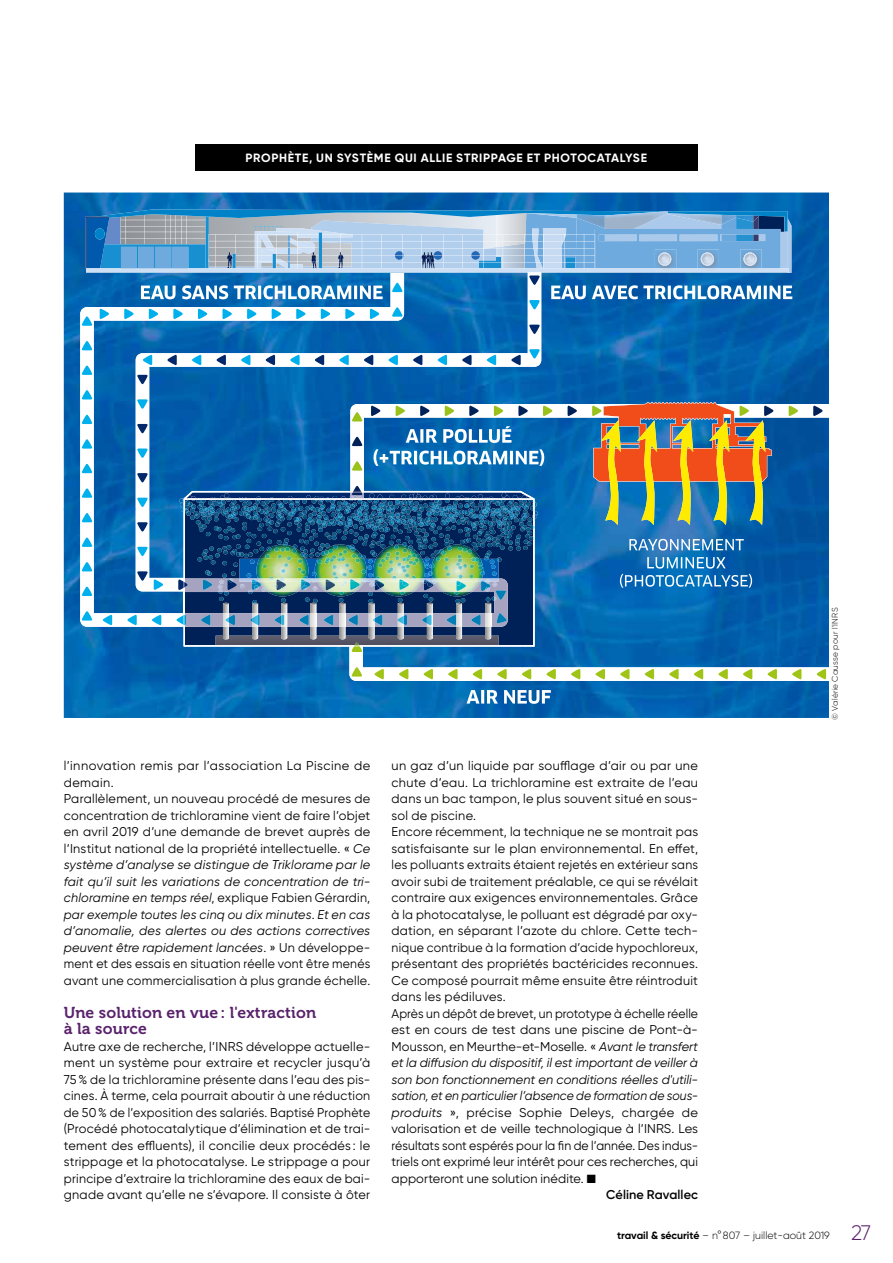
<style>
.page{position:relative;width:893px;height:1263px;background:#fff}
.page>*{position:absolute;margin:0;border:0;box-sizing:border-box;transform-origin:0 0}
.t1{font:15.75px/16.5px "Museo 700";letter-spacing:.01em;color:#5a226d}
.t2{font:12.75px/16.5px "Gilroy";letter-spacing:.02em;color:#000}
.t3{font:italic 12.75px "Gilroy";letter-spacing:.005em;color:#000}
.t4{font:12.75px "Gilroy";letter-spacing:.02em;color:#000;scale:.96 1}
.t5{font:italic 12.75px "Gilroy";letter-spacing:.005em;color:#000;scale:.95 1}
.t6{font:600 12.75px "Gilroy";letter-spacing:.01em;color:#000}
.t7{font:700 12px "Gilroy";letter-spacing:.05em;color:#fff}
.t8{font:300 10.5px "Gilroy";color:#000}
.t9{font:300 8.25px "Gilroy";letter-spacing:.025em;color:#000}
.s1{font-style:italic}
.s2{font-weight:700}
.s3{font-size:21px;color:#5a226d}
</style>
<div class="page">
<img style="left:64px;top:193px;width:727px;height:316px">
<img style="left:64px;top:509px;width:152px;height:209px">
<img style="left:523px;top:681px;width:306px;height:37px">
<img style="left:216px;top:681px;width:307px;height:37px">
<img style="left:551px;top:292px;width:87px;height:7px">
<img style="left:643px;top:285px;width:149px;height:14px">
<img style="left:466px;top:690px;width:85px;height:14px">
<svg style="left:80px;top:273px;width:97px;height:354px"></svg>
<svg style="left:124px;top:309px;width:10px;height:10px"></svg>
<svg style="left:100px;top:309px;width:9px;height:10px"></svg>
<svg style="left:82px;top:316px;width:10px;height:10px"></svg>
<svg style="left:82px;top:341px;width:10px;height:9px"></svg>
<svg style="left:82px;top:366px;width:10px;height:9px"></svg>
<svg style="left:82px;top:390px;width:10px;height:9px"></svg>
<svg style="left:82px;top:415px;width:10px;height:9px"></svg>
<svg style="left:82px;top:439px;width:10px;height:10px"></svg>
<svg style="left:82px;top:464px;width:10px;height:9px"></svg>
<svg style="left:82px;top:488px;width:10px;height:10px"></svg>
<svg style="left:82px;top:513px;width:10px;height:9px"></svg>
<svg style="left:82px;top:538px;width:10px;height:9px"></svg>
<svg style="left:82px;top:562px;width:10px;height:9px"></svg>
<svg style="left:82px;top:587px;width:10px;height:9px"></svg>
<svg style="left:82px;top:611px;width:10px;height:10px"></svg>
<svg style="left:103px;top:615px;width:9px;height:10px"></svg>
<svg style="left:127px;top:615px;width:10px;height:10px"></svg>
<svg style="left:152px;top:615px;width:9px;height:10px"></svg>
<svg style="left:136px;top:292px;width:405px;height:299px"></svg>
<svg style="left:154px;top:579px;width:9px;height:11px"></svg>
<svg style="left:137px;top:547px;width:11px;height:9px"></svg>
<svg style="left:137px;top:498px;width:11px;height:9px"></svg>
<svg style="left:137px;top:448px;width:11px;height:10px"></svg>
<svg style="left:137px;top:399px;width:11px;height:10px"></svg>
<svg style="left:143px;top:355px;width:9px;height:10px"></svg>
<svg style="left:192px;top:355px;width:9px;height:10px"></svg>
<svg style="left:241px;top:355px;width:9px;height:10px"></svg>
<svg style="left:290px;top:355px;width:10px;height:10px"></svg>
<svg style="left:339px;top:355px;width:10px;height:10px"></svg>
<svg style="left:389px;top:355px;width:9px;height:10px"></svg>
<svg style="left:438px;top:355px;width:9px;height:10px"></svg>
<svg style="left:487px;top:355px;width:9px;height:10px"></svg>
<svg style="left:529px;top:349px;width:11px;height:9px"></svg>
<svg style="left:529px;top:300px;width:11px;height:9px"></svg>
<svg style="left:137px;top:571px;width:11px;height:10px"></svg>
<svg style="left:137px;top:522px;width:11px;height:9px"></svg>
<svg style="left:137px;top:473px;width:11px;height:9px"></svg>
<svg style="left:137px;top:424px;width:11px;height:9px"></svg>
<svg style="left:137px;top:375px;width:11px;height:9px"></svg>
<svg style="left:167px;top:355px;width:10px;height:10px"></svg>
<svg style="left:217px;top:355px;width:9px;height:10px"></svg>
<svg style="left:266px;top:355px;width:9px;height:10px"></svg>
<svg style="left:315px;top:355px;width:9px;height:10px"></svg>
<svg style="left:364px;top:355px;width:9px;height:10px"></svg>
<svg style="left:413px;top:355px;width:9px;height:10px"></svg>
<svg style="left:462px;top:355px;width:10px;height:10px"></svg>
<svg style="left:511px;top:355px;width:10px;height:10px"></svg>
<svg style="left:529px;top:325px;width:11px;height:9px"></svg>
<svg style="left:86px;top:209px;width:705px;height:83px;background:#74a7d0"></svg>
<img style="left:177px;top:402px;width:652px;height:279px">
<div style="left:195px;top:145px;width:503px;height:26px;background:#000"></div>
<p class="t7" style="left:246px;top:151px;width:403px">PROPHÈTE, UN SYSTÈME QUI ALLIE STRIPPAGE ET PHOTOCATALYSE</p>
<p class="t2" style="left:64px;top:757px;width:308px">l’innovation remis par l’association La Piscine de demain.<br>Parallèlement, un nouveau procédé de mesures de concentration de trichloramine vient de faire l’objet en avril 2019 d’une demande de brevet auprès de l’Institut national de la propriété intellectuelle. « <span class="s1">Ce système d’analyse se distingue de Triklorame par le fait qu’il suit les variations de concentration de tri&shy;chloramine en temps réel</span>, explique Fabien Gérardin, <span class="s1">par exemple toutes les cinq ou dix minutes</span>. <span class="s1">Et en cas d’anomalie, des alertes ou des actions correctives peuvent être rapidement lancées</span>. » Un développe&shy;ment et des essais en situation réelle vont être menés avant une commercialisation à plus grande échelle.</p>
<p class="t1" style="left:64px;top:1004px;width:254px">Une solution en vue : l'extraction à la source</p>
<p class="t2" style="left:64px;top:1038px;width:308px;text-align:justify">Autre axe de recherche, l’INRS développe actuelle&shy;ment un système pour extraire et recycler jusqu’à 75% de la trichloramine présente dans l’eau des pis&shy;cines. À terme, cela pourrait aboutir à une réduction de 50% de l’exposition des salariés. Baptisé Prophète (Procédé photocatalytique d’élimination et de trai&shy;tement des effluents), il concilie deux procédés : le strippage et la photocatalyse. Le strippage a pour principe d’extraire la trichloramine des eaux de bai&shy;gnade avant qu’elle ne s’évapore. Il consiste à ôter</p>
<p class="t2" style="left:392px;top:757px;width:308px">un gaz d’un liquide par soufflage d’air ou par une</p>
<p class="t2" style="left:392px;top:774px;width:308px">chute d’eau. La trichloramine est extraite de l’eau</p>
<p class="t2" style="left:392px;top:790px;width:308px">dans un bac tampon, le plus souvent situé en sous-</p>
<p class="t2" style="left:392px;top:807px;width:86px">sol de piscine.</p>
<p class="t2" style="left:392px;top:823px;width:308px">Encore récemment, la technique ne se montrait pas</p>
<p class="t2" style="left:392px;top:840px;width:308px">satisfaisante sur le plan environnemental. En effet,</p>
<p class="t2" style="left:392px;top:856px;width:308px">les polluants extraits étaient rejetés en extérieur sans</p>
<p class="t2" style="left:392px;top:873px;width:308px">avoir subi de traitement préalable, ce qui se révélait</p>
<p class="t2" style="left:392px;top:889px;width:308px">contraire aux exigences environnementales. Grâce</p>
<p class="t2" style="left:392px;top:906px;width:308px">à la photocatalyse, le polluant est dégradé par oxy-</p>
<p class="t2" style="left:392px;top:922px;width:308px">dation, en séparant l’azote du chlore. Cette tech-</p>
<p class="t2" style="left:392px;top:939px;width:308px">nique contribue à la formation d’acide hypochloreux,</p>
<p class="t2" style="left:392px;top:955px;width:308px">présentant des propriétés bactéricides reconnues.</p>
<p class="t2" style="left:392px;top:972px;width:308px">Ce composé pourrait même ensuite être réintroduit</p>
<p class="t2" style="left:392px;top:988px;width:116px">dans les pédiluves.</p>
<p class="t4" style="left:392px;top:1005px;width:321px">Après un dépôt de brevet, un prototype à échelle réelle</p>
<p class="t2" style="left:392px;top:1021px;width:308px">est en cours de test dans une piscine de Pont-à-</p>
<p class="t2" style="left:392px;top:1038px;width:308px">Mousson, en Meurthe-et-Moselle. « <span class="s1">Avant le transfert</span></p>
<p class="t3" style="left:392px;top:1055px;width:308px">et la diffusion du dispositif, il est important de veiller à</p>
<p class="t3" style="left:392px;top:1071px;width:308px">son bon fonctionnement en conditions réelles d'utili-</p>
<p class="t5" style="left:392px;top:1088px;width:324px">sation, et en particulier l’absence de formation de sous-</p>
<p class="t2" style="left:392px;top:1104px;width:308px"><span class="s1">produits</span> », précise Sophie Deleys, chargée de</p>
<p class="t2" style="left:392px;top:1120px;width:308px">valorisation et de veille technologique à l’INRS. Les</p>
<p class="t4" style="left:392px;top:1137px;width:321px">résultats sont espérés pour la fin de l’année. Des indus-</p>
<p class="t2" style="left:392px;top:1153px;width:308px">triels ont exprimé leur intérêt pour ces recherches, qui</p>
<p class="t2" style="left:392px;top:1170px;width:206px">apporteront une solution inédite. ■</p>
<p class="t6" style="left:606px;top:1187px;width:93px">Céline Ravallec</p>
<p class="t9" style="left:830px;top:719px;width:113px;rotate:-90deg">© Valérie Causse pour l'INRS</p>
<p class="t8" style="left:617px;top:1229px;width:256px"><span class="s2">travail &amp; sécurité</span> – n°807 – juillet-août 2019 <span class="s3">27</span></p>
</div>
